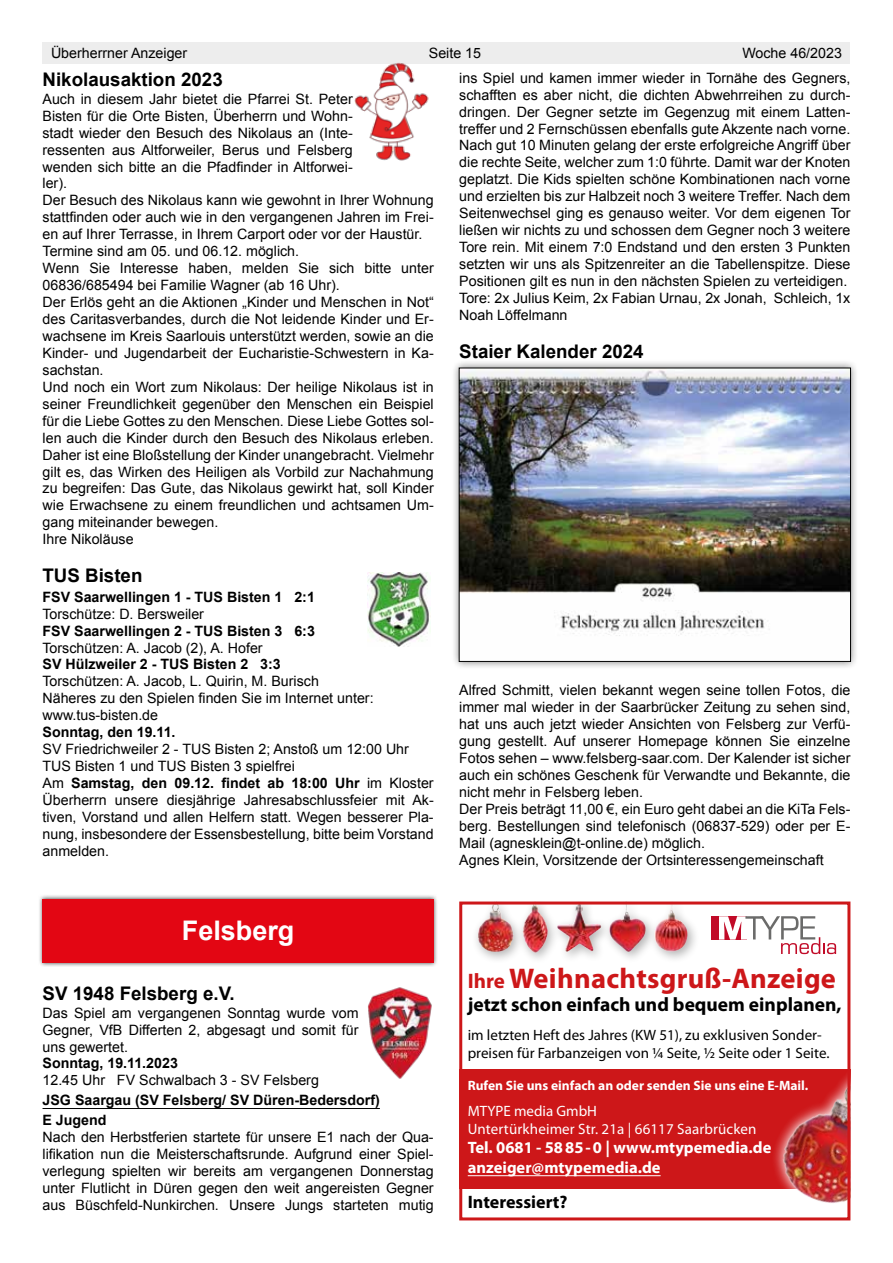
<style>
.page{position:relative;width:893px;height:1263px;background:#fff}
.page>*{position:absolute;margin:0;border:0;box-sizing:border-box;transform-origin:0 0}
.t1{font:700 28.5px "Myriad Pro";letter-spacing:.01em;color:#cd1719}
.t2{font:700 27px "Arial";color:#fff}
.t3{font:700 19.5px "Myriad Pro";color:#000}
.t4{font:700 18.75px "Arial";color:#000}
.t5{font:700 18px "Myriad Pro";color:#000}
.t6{font:700 16.5px/19.5px "Myriad Pro";color:#fff}
.t7{font:15px/18px "Myriad Pro";color:#000}
.t8{font:15px/18px "Myriad Pro";letter-spacing:.01em;color:#fff}
.t9{font:14.25px/17px "Arial";color:#000}
.t10{font:700 14.25px/20px "Arial";color:#000}
.t11{font:700 13.5px "Myriad Pro";color:#fff}
.s1{font-weight:700}
.s2{font-size:21px}
</style>
<div class="page">
<div style="left:43px;top:43px;width:807px;height:21px;background:#ededed"></div>
<div style="left:451px;top:359px;width:408px;height:311px;background:#000;opacity:.5"></div>
<img style="left:461px;top:370px;width:388px;height:290px">
<div style="left:459px;top:368px;width:392px;height:294px;border:1px solid #000"></div>
<hr style="left:43px;top:1108px;width:337px;height:1px;background:#000">
<img style="left:354px;top:62px;width:75px;height:99px">
<img style="left:368px;top:573px;width:63px;height:74px">
<div style="left:38px;top:894px;width:401px;height:73px;background:#000;opacity:.7"></div>
<div style="left:43px;top:899px;width:391px;height:63px;background:#e30613"></div>
<img style="left:368px;top:987px;width:64px;height:92px">
<svg style="left:718px;top:916px;width:118px;height:38px"></svg>
<div style="left:711px;top:916px;width:7px;height:7px;background:#c10a27"></div>
<div style="left:711px;top:932px;width:7px;height:7px;background:#c10a27"></div>
<div style="left:711px;top:924px;width:7px;height:7px;background:#c10a27"></div>
<div style="left:459px;top:1069px;width:391px;height:119px;background:#cd1719"></div>
<div style="left:472px;top:901px;width:228px;height:63px;background:#000;opacity:.3"></div>
<img style="left:654px;top:905px;width:18px;height:45px">
<img style="left:758px;top:1077px;width:88px;height:126px">
<div style="left:459px;top:901px;width:391px;height:319px;border:3px solid #cd1719"></div>
<hr style="left:468px;top:1175px;width:193px;height:1px;background:#fff">
<p class="t9" style="left:51px;top:45px;width:138px">Überherrner Anzeiger</p>
<p class="t9" style="left:429px;top:45px;width:54px">Seite 15</p>
<p class="t9" style="left:459px;top:41px;width:393px;line-height:24.3px;text-indent:283px">Woche 46/2023 ins Spiel und kamen immer wieder in Tornähe des Gegners,</p>
<p class="t9" style="left:459px;top:86px;width:393px">schafften es aber nicht, die dichten Abwehrreihen zu durch&shy;dringen. Der Gegner setzte im Gegenzug mit einem Latten&shy;treffer und 2 Fernschüssen ebenfalls gute Akzente nach vorne.<br>Nach gut 10 Minuten gelang der erste erfolgreiche Angriff über die rechte Seite, welcher zum 1:0 führte. Damit war der Knoten geplatzt. Die Kids spielten schöne Kombinationen nach vorne und erzielten bis zur Halbzeit noch 3 weitere Treffer. Nach dem Seitenwechsel ging es genauso weiter. Vor dem eigenen Tor ließen wir nichts zu und schossen dem Gegner noch 3 weitere Tore rein. Mit einem 7:0 Endstand und den ersten 3 Punkten setzten wir uns als Spitzenreiter an die Tabellenspitze. Diese Positionen gilt es nun in den nächsten Spielen zu verteidigen.<br>Tore: 2x Julius Keim, 2x Fabian Urnau, 2x Jonah, Schleich, 1x Noah Löffelmann</p>
<h3 class="t4" style="left:459px;top:339px;width:186px">Staier Kalender 2024</h3>
<h3 class="t4" style="left:43px;top:67px;width:182px">Nikolausaktion 2023</h3>
<p class="t9" style="left:43px;top:90px;width:393px">Auch in diesem Jahr bietet die Pfarrei St. Peter<br>Bisten für die Orte Bisten, Überherrn und Wohn-<br>stadt wieder den Besuch des Nikolaus an (Inte-<br>ressenten aus Altforweiler, Berus und Felsberg<br>wenden sich bitte an die Pfadfinder in Altforwei-<br>ler).<br>Der Besuch des Nikolaus kann wie gewohnt in Ihrer Wohnung stattfinden oder auch wie in den vergangenen Jahren im Frei&shy;en auf Ihrer Terrasse, in Ihrem Carport oder vor der Haustür.<br>Termine sind am 05. und 06.12. möglich.<br>Wenn Sie Interesse haben, melden Sie sich bitte unter 06836/685494 bei Familie Wagner (ab 16 Uhr).<br>Der Erlös geht an die Aktionen „Kinder und Menschen in Not“ des Caritasverbandes, durch die Not leidende Kinder und Er&shy;wachsene im Kreis Saarlouis unterstützt werden, sowie an die Kinder- und Jugendarbeit der Eucharistie-Schwestern in Ka&shy;sachstan.<br>Und noch ein Wort zum Nikolaus: Der heilige Nikolaus ist in seiner Freundlichkeit gegenüber den Menschen ein Beispiel für die Liebe Gottes zu den Menschen. Diese Liebe Gottes sol&shy;len auch die Kinder durch den Besuch des Nikolaus erleben.<br>Daher ist eine Bloßstellung der Kinder unangebracht. Vielmehr gilt es, das Wirken des Heiligen als Vorbild zur Nachahmung zu begreifen: Das Gute, das Nikolaus gewirkt hat, soll Kinder wie Erwachsene zu einem freundlichen und achtsamen Um&shy;gang miteinander bewegen.<br>Ihre Nikoläuse</p>
<h3 class="t4" style="left:43px;top:563px;width:102px">TUS Bisten</h3>
<p class="t10" style="left:43px;top:588px;width:274px">FSV Saarwellingen 1 - TUS Bisten 1 2:1</p>
<p class="t9" style="left:43px;top:606px;width:163px">Torschütze: D. Bersweiler</p>
<p class="t10" style="left:43px;top:621px;width:274px">FSV Saarwellingen 2 - TUS Bisten 3 6:3</p>
<p class="t9" style="left:43px;top:639px;width:222px">Torschützen: A. Jacob (2), A. Hofer</p>
<p class="t10" style="left:43px;top:655px;width:240px">SV Hülzweiler 2 - TUS Bisten 2 3:3</p>
<p class="t9" style="left:43px;top:673px;width:333px">Torschützen: A. Jacob, L. Quirin, M. Burisch<br>Näheres zu den Spielen finden Sie im Internet unter: www.tus-bisten.de</p>
<p class="t10" style="left:43px;top:722px;width:135px">Sonntag, den 19.11.</p>
<p class="t9" style="left:43px;top:741px;width:393px">SV Friedrichweiler 2 - TUS Bisten 2; Anstoß um 12:00 Uhr TUS Bisten 1 und TUS Bisten 3 spielfrei<br>Am <span class="s1">Samstag, den 09.12. findet ab 18:00 Uhr</span> im Kloster Überherrn unsere diesjährige Jahresabschlussfeier mit Ak&shy;tiven, Vorstand und allen Helfern statt. Wegen besserer Pla&shy;nung, insbesondere der Essensbestellung, bitte beim Vorstand anmelden.</p>
<p class="t9" style="left:459px;top:682px;width:393px">Alfred Schmitt, vielen bekannt wegen seine tollen Fotos, die immer mal wieder in der Saarbrücker Zeitung zu sehen sind, hat uns auch jetzt wieder Ansichten von Felsberg zur Verfü&shy;gung gestellt. Auf unserer Homepage können Sie einzelne Fotos sehen – www.felsberg-saar.com. Der Kalender ist sicher auch ein schönes Geschenk für Verwandte und Bekannte, die nicht mehr in Felsberg leben.<br>Der Preis beträgt 11,00 €, ein Euro geht dabei an die KiTa Fels&shy;berg. Bestellungen sind telefonisch (06837-529) oder per E-Mail (agnesklein@t-online.de) möglich.<br>Agnes Klein, Vorsitzende der Ortsinteressengemeinschaft</p>
<h2 class="t2" style="left:182px;top:913px;width:114px">Felsberg</h2>
<h3 class="t4" style="left:43px;top:981px;width:194px">SV 1948 Felsberg e.V.</h3>
<p class="t9" style="left:43px;top:1004px;width:318px;text-align:justify">Das Spiel am vergangenen Sonntag wurde vom Gegner, VfB Differten 2, abgesagt und somit für uns gewertet.</p>
<p class="t10" style="left:43px;top:1053px;width:137px">Sonntag, 19.11.2023</p>
<p class="t9" style="left:43px;top:1072px;width:278px">12.45 Uhr FV Schwalbach 3 - SV Felsberg</p>
<p class="t10" style="left:43px;top:1091px;width:339px">JSG Saargau (SV Felsberg/ SV Düren-Bedersdorf)<br>E Jugend</p>
<p class="t9" style="left:43px;top:1129px;width:393px;text-align:justify">Nach den Herbstferien startete für unsere E1 nach der Qua&shy;lifikation nun die Meisterschaftsrunde. Aufgrund einer Spiel&shy;verlegung spielten wir bereits am vergangenen Donnerstag unter Flutlicht in Düren gegen den weit angereisten Gegner aus Büschfeld-Nunkirchen. Unsere Jungs starteten mutig</p>
<h1 class="t1" style="left:468px;top:960px;width:370px"><span class="s2">Ihre</span> Weihnachtsgruß-Anzeige</h1>
<h3 class="t3" style="left:468px;top:992px;width:375px">jetzt schon einfach und bequem einplanen,</h3>
<p class="t7" style="left:468px;top:1026px;width:363px">im letzten Heft des Jahres (KW 51), zu exklusiven Sonder&shy;preisen für Farbanzeigen von ¼ Seite, ½ Seite oder 1 Seite.</p>
<p class="t11" style="left:468px;top:1077px;width:342px">Rufen Sie uns einfach an oder senden Sie uns eine E-Mail.</p>
<p class="t8" style="left:468px;top:1101px;width:290px">MTYPE media GmbH<br>Untertürkheimer Str. 21a | 66117 Saarbrücken</p>
<p class="t6" style="left:468px;top:1137px;width:305px">Tel. 0681 - 5885-0 | www.mtypemedia.de anzeiger@mtypemedia.de</p>
<p class="t5" style="left:468px;top:1190px;width:101px">Interessiert?</p>
</div>
